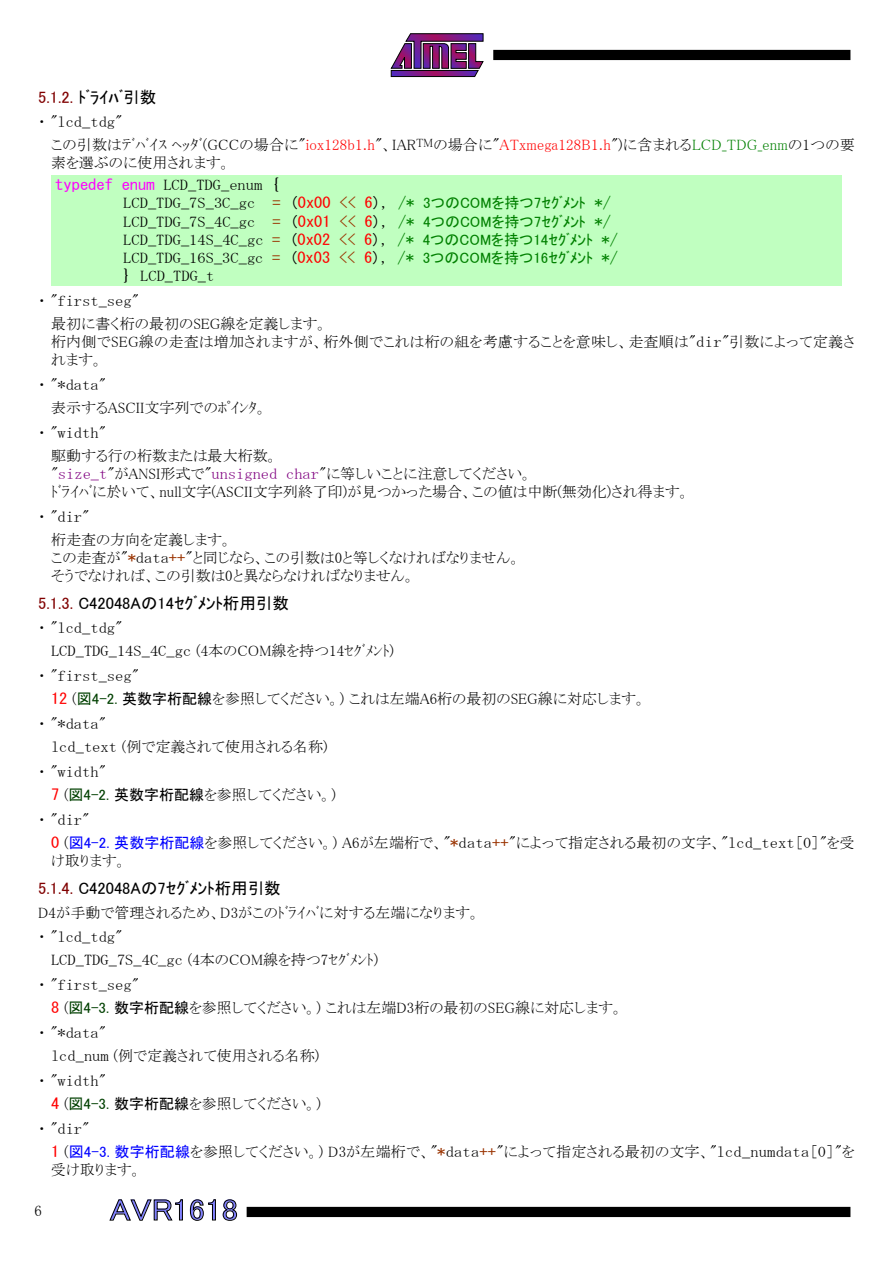
<style>
.page{position:relative;width:893px;height:1263px;background:#fff}
.page>*{position:absolute;margin:0;border:0;box-sizing:border-box;transform-origin:0 0}
.t1{font:30px "MS P Gothic";color:#8080ff;scale:1.1 1}
.t2{font:16.5px "MS P Gothic";color:#000}
.t3{font:15px/18px "MS P Mincho";color:#000}
.t4{font:15px/18px "MS Mincho";color:#000;scale:1.1 1}
.s1{color:#800000}
.s2{font-family:"MS P Mincho"}
.s3{color:#f00}
.s4{color:#008000}
.s5{font-family:"MS Gothic";color:#f0f}
.s6{font-family:"MS Gothic"}
.s7{font-family:"MS Gothic";color:#9a3300}
.s8{font-family:"MS Gothic";color:#f00}
.s9{font-family:"MS Gothic";color:#008000}
.s10{font-family:"MS P Gothic";color:#008000}
.s11{font-family:"MS Mincho"}
.s12{font-family:"MS Mincho";color:#800080}
.s13{font-family:"MS P Gothic";color:#004000}
.s14{font-family:"MS P Gothic"}
.s15{font-family:"MS P Gothic";color:#00f}
</style>
<div class="page">
<svg style="left:390px;top:33px;width:94px;height:44px"></svg>
<div style="left:493px;top:50px;width:357px;height:10px;background:#000"></div>
<div style="left:247px;top:1207px;width:603px;height:10px;background:#000"></div>
<svg style="left:109px;top:1199px;width:74px;height:22px"></svg>
<svg style="left:190px;top:1199px;width:26px;height:22px"></svg>
<svg style="left:223px;top:1199px;width:14px;height:22px"></svg>
<div style="left:51px;top:175px;width:791px;height:110px;background:#c0ffc0"></div>
<p class="t2" style="left:38px;top:89px;width:120px"><span class="s1">5.1.2.</span> ﾄﾞﾗｲﾊﾞ引数</p>
<p class="t4" style="left:38px;top:113px;width:78px"><span class="s2">・ "</span>lcd_tdg<span class="s2">"</span></p>
<p class="t3" style="left:51px;top:136px;width:805px">この引数はﾃﾞﾊﾞｲｽ ﾍｯﾀﾞ(GCCの場合に"<span class="s3">iox128b1.h</span>"、IAR<sup>TM</sup>の場合に"<span class="s3">ATxmega128B1.h</span>")に含まれる<span class="s4">LCD_TDG_enm</span>の1つの要素を選ぶのに使用されます。</p>
<p class="t4" style="left:123px;top:176px;width:451px;text-indent:-68px"><span class="s5">typedef enum</span> LCD_TDG_enum <span class="s6">{<br></span>LCD_TDG_7S_3C_gc <span class="s7">=</span> <span class="s6">(</span><span class="s8">0x00</span> <span class="s7">&lt;&lt;</span> <span class="s8">6</span><span class="s6">)</span>, <span class="s9">/*</span> <span class="s10">3つのCOMを持つ7ｾｸﾞﾒﾝﾄ</span> <span class="s9">*/ </span>LCD_TDG_7S_4C_gc <span class="s7">=</span> <span class="s6">(</span><span class="s8">0x01</span> <span class="s7">&lt;&lt;</span> <span class="s8">6</span><span class="s6">)</span>, <span class="s9">/*</span> <span class="s10">4つのCOMを持つ7ｾｸﾞﾒﾝﾄ</span> <span class="s9">*/ </span>LCD_TDG_14S_4C_gc <span class="s7">=</span> <span class="s6">(</span><span class="s8">0x02</span> <span class="s7">&lt;&lt;</span> <span class="s8">6</span><span class="s6">)</span>, <span class="s9">/*</span> <span class="s10">4つのCOMを持つ14ｾｸﾞﾒﾝﾄ</span> <span class="s9">*/ </span>LCD_TDG_16S_3C_gc <span class="s7">=</span> <span class="s6">(</span><span class="s8">0x03</span> <span class="s7">&lt;&lt;</span> <span class="s8">6</span><span class="s6">)</span>, <span class="s9">/*</span> <span class="s10">3つのCOMを持つ16ｾｸﾞﾒﾝﾄ</span> <span class="s9">*/ </span><span class="s6">}</span> LCD_TDG_t</p>
<p class="t4" style="left:38px;top:292px;width:93px"><span class="s2">・ "</span>first_seg<span class="s2">"</span></p>
<p class="t3" style="left:51px;top:314px;width:805px">最初に書く桁の最初のSEG線を定義します。<br>桁内側でSEG線の走査は増加されますが、桁外側でこれは桁の組を考慮することを意味し、走査順は"<span class="s11">dir</span>"引数によって定義されます。</p>
<p class="t4" style="left:38px;top:376px;width:63px"><span class="s2">・ "</span>*data<span class="s2">"</span></p>
<p class="t3" style="left:51px;top:398px;width:218px">表示するASCII文字列でのﾎﾟｲﾝﾀ。</p>
<p class="t4" style="left:38px;top:424px;width:63px"><span class="s2">・ "</span>width<span class="s2">"</span></p>
<p class="t3" style="left:51px;top:446px;width:640px">駆動する行の桁数または最大桁数。<br>"<span class="s12">size_t</span>"がANSI形式で"<span class="s12">unsigned char</span>"に等しいことに注意してください。<br>ﾄﾞﾗｲﾊﾞに於いて、null文字(ASCII文字列終了印)が見つかった場合、この値は中断(無効化)され得ます。</p>
<p class="t3" style="left:51px;top:505px;width:183px;line-height:22.5px;text-indent:-13px">・ "<span class="s11">dir</span>"<br>桁走査の方向を定義します。</p>
<p class="t3" style="left:51px;top:548px;width:471px">この走査が"<span class="s7">*</span><span class="s11">data</span><span class="s7">++</span>"と同じなら、この引数は0と等しくなければなりません。そうでなければ、この引数は0と異ならなければなりません。</p>
<p class="t2" style="left:38px;top:595px;width:252px"><span class="s1">5.1.3.</span> C42048Aの14ｾｸﾞﾒﾝﾄ桁用引数</p>
<p class="t4" style="left:38px;top:619px;width:78px"><span class="s2">・ "</span>lcd_tdg<span class="s2">"</span></p>
<p class="t3" style="left:51px;top:641px;width:345px"><span class="s11">LCD_TDG_14S_4C_gc</span> (4本のCOM線を持つ14ｾｸﾞﾒﾝﾄ)</p>
<p class="t4" style="left:38px;top:667px;width:93px"><span class="s2">・ "</span>first_seg<span class="s2">"</span></p>
<p class="t3" style="left:51px;top:689px;width:597px"><span class="s8">12</span> (<span class="s13">図4-2.</span> <span class="s14">英数字桁配線</span>を参照してください。) これは左端A6桁の最初のSEG線に対応します。</p>
<p class="t4" style="left:38px;top:715px;width:63px"><span class="s2">・ "</span>*data<span class="s2">"</span></p>
<p class="t3" style="left:51px;top:737px;width:278px"><span class="s11">lcd_text</span> (例で定義されて使用される名称)</p>
<p class="t4" style="left:38px;top:763px;width:63px"><span class="s2">・ "</span>width<span class="s2">"</span></p>
<p class="t3" style="left:38px;top:781px;width:299px;line-height:25.5px;text-indent:13px"><span class="s8">7</span> (<span class="s13">図4-2.</span> <span class="s14">英数字桁配線</span>を参照してください。)・ "<span class="s11">dir</span>"</p>
<p class="t3" style="left:51px;top:833px;width:805px"><span class="s8">0</span> (<span class="s15">図4-2. 英数字桁配線</span>を参照してください。) A6が左端桁で、"<span class="s7">*</span><span class="s11">data</span><span class="s7">++</span>"によって指定される最初の文字、"<span class="s11">lcd_text[0]</span>"を受け取ります。</p>
<p class="t2" style="left:38px;top:880px;width:244px"><span class="s1">5.1.4.</span> C42048Aの7ｾｸﾞﾒﾝﾄ桁用引数</p>
<p class="t3" style="left:38px;top:904px;width:443px">D4が手動で管理されるため、D3がこのﾄﾞﾗｲﾊﾞに対する左端になります。</p>
<p class="t4" style="left:38px;top:928px;width:78px"><span class="s2">・ "</span>lcd_tdg<span class="s2">"</span></p>
<p class="t3" style="left:51px;top:950px;width:329px"><span class="s11">LCD_TDG_7S_4C_gc</span> (4本のCOM線を持つ7ｾｸﾞﾒﾝﾄ)</p>
<p class="t4" style="left:38px;top:976px;width:93px"><span class="s2">・ "</span>first_seg<span class="s2">"</span></p>
<p class="t3" style="left:51px;top:998px;width:574px"><span class="s8">8</span> (<span class="s13">図4-3.</span> <span class="s14">数字桁配線</span>を参照してください。) これは左端D3桁の最初のSEG線に対応します。</p>
<p class="t4" style="left:38px;top:1024px;width:63px"><span class="s2">・ "</span>*data<span class="s2">"</span></p>
<p class="t3" style="left:51px;top:1046px;width:270px"><span class="s11">lcd_num</span> (例で定義されて使用される名称)</p>
<p class="t4" style="left:38px;top:1072px;width:63px"><span class="s2">・ "</span>width<span class="s2">"</span></p>
<p class="t3" style="left:38px;top:1090px;width:284px;line-height:25.5px;text-indent:13px"><span class="s8">4</span> (<span class="s13">図4-3.</span> <span class="s14">数字桁配線</span>を参照してください。)・ "<span class="s11">dir</span>"</p>
<p class="t3" style="left:51px;top:1142px;width:805px"><span class="s8">1</span> (<span class="s15">図4-3. 数字桁配線</span>を参照してください。) D3が左端桁で、"<span class="s7">*</span><span class="s11">data</span><span class="s7">++</span>"によって指定される最初の文字、"<span class="s11">lcd_numdata[0]</span>"を受け取ります。</p>
<p class="t3" style="left:35px;top:1202px;width:9px">6</p>
<h1 class="t1" style="left:110px;top:1195px;width:118px">AVR1618</h1>
</div>
